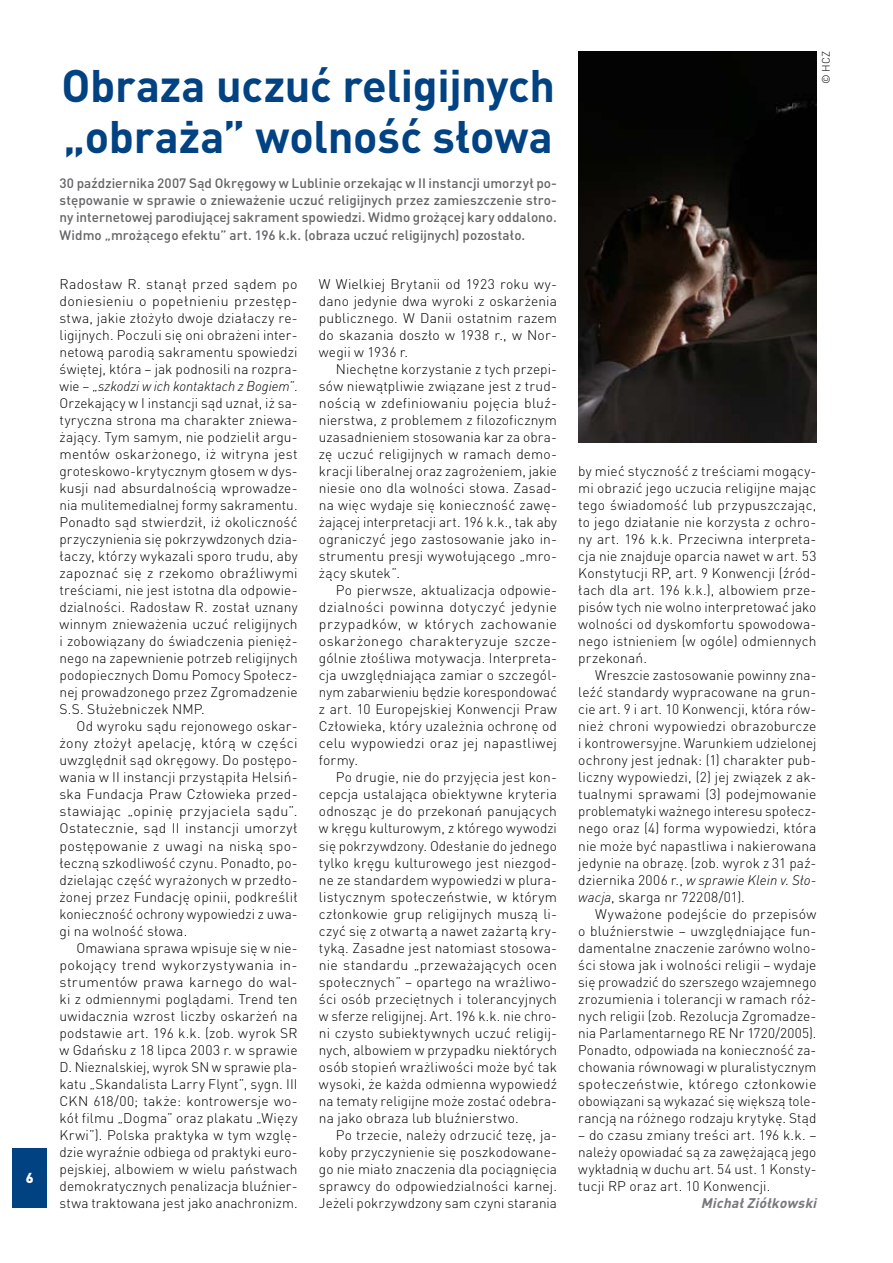
<style>
.page{position:relative;width:893px;height:1263px;background:#fff}
.page>*{position:absolute;margin:0;border:0;box-sizing:border-box;transform-origin:0 0}
.t1{font:700 45px/51px "DIN Festival";letter-spacing:-.005em;color:#004282}
.t2{font:300 13.8px/17px "DIN Festival";letter-spacing:.01em;color:#000;text-align:justify}
.t3{font:italic 700 13.8px "DIN Festival";color:#76787b}
.t4{font:500 13.5px/17.4px "DIN Festival";letter-spacing:.005em;color:#636466;text-align:justify}
.t5{font:300 10.8px "DIN Festival";color:#000}
.s1{font-style:italic}
</style>
<div class="page">
<img style="left:578px;top:51px;width:238px;height:391px">
<div style="left:13px;top:1148px;width:34px;height:60px;background:#004282"></div>
<h1 class="t1" style="left:61px;top:58px;width:495px">Obraza uczuć religijnych „obraża” wolność słowa</h1>
<p class="t4" style="left:60px;top:173px;width:499px">30 października 2007 Sąd Okręgowy w Lublinie orzekając w II instancji umorzył po&shy;stępowanie w sprawie o znieważenie uczuć religijnych przez zamieszczenie stro&shy;ny internetowej parodiującej sakrament spowiedzi. Widmo grożącej kary oddalono.<br>Widmo „mrożącego efektu” art. 196 k.k. (obraza uczuć religijnych) pozostało.</p>
<p class="t2" style="left:60px;top:276px;width:240px">Radosław R. stanął przed sądem po doniesieniu o popełnieniu przestęp&shy;stwa, jakie złożyło dwoje działaczy re&shy;ligijnych. Poczuli się oni obrażeni inter&shy;netową parodią sakramentu spowiedzi świętej, która – jak podnosili na rozpra&shy;wie – „<span class="s1">szkodzi w ich kontaktach z Bogiem”</span>.<br>Orzekający w I instancji sąd uznał, iż sa&shy;tyryczna strona ma charakter zniewa&shy;żający. Tym samym, nie podzielił argu&shy;mentów oskarżonego, iż witryna jest groteskowo-krytycznym głosem w dys&shy;kusji nad absurdalnością wprowadze&shy;nia mulitemedialnej formy sakramentu.<br>Ponadto sąd stwierdził, iż okoliczność przyczynienia się pokrzywdzonych dzia&shy;łaczy, którzy wykazali sporo trudu, aby zapoznać się z rzekomo obraźliwymi treściami, nie jest istotna dla odpowie&shy;dzialności. Radosław R. został uznany winnym znieważenia uczuć religijnych i zobowiązany do świadczenia pienięż&shy;nego na zapewnienie potrzeb religijnych podopiecznych Domu Pomocy Społecz&shy;nej prowadzonego przez Zgromadzenie S.S. Służebniczek NMP.</p>
<p class="t2" style="left:60px;top:718px;width:240px;text-indent:17px">Od wyroku sądu rejonowego oskar&shy;żony złożył apelację, którą w części uwzględnił sąd okręgowy. Do postępo&shy;wania w II instancji przystąpiła Helsiń&shy;ska Fundacja Praw Człowieka przed&shy;stawiając „opinię przyjaciela sądu”.<br>Ostatecznie, sąd II instancji umorzył postępowanie z uwagi na niską spo&shy;łeczną szkodliwość czynu. Ponadto, po&shy;dzielając część wyrażonych w przedło&shy;żonej przez Fundację opinii, podkreślił konieczność ochrony wypowiedzi z uwa&shy;gi na wolność słowa.</p>
<p class="t2" style="left:60px;top:939px;width:240px;text-indent:17px">Omawiana sprawa wpisuje się w nie&shy;pokojący trend wykorzystywania in&shy;strumentów prawa karnego do wal&shy;ki z odmiennymi poglądami. Trend ten uwidacznia wzrost liczby oskarżeń na podstawie art. 196 k.k. (zob. wyrok SR w Gdańsku z 18 lipca 2003 r. w sprawie D. Nieznalskiej, wyrok SN w sprawie pla&shy;katu „Skandalista Larry Flynt”, sygn. III CKN 618/00; także: kontrowersje wo&shy;kół filmu „Dogma” oraz plakatu „Więzy Krwi”). Polska praktyka w tym wzglę&shy;dzie wyraźnie odbiega od praktyki euro&shy;pejskiej, albowiem w wielu państwach demokratycznych penalizacja bluźnier&shy;stwa traktowana jest jako anachronizm.</p>
<p class="t2" style="left:319px;top:276px;width:240px">W Wielkiej Brytanii od 1923 roku wy&shy;dano jedynie dwa wyroki z oskarżenia publicznego. W Danii ostatnim razem do skazania doszło w 1938 r., w Nor&shy;wegii w 1936 r.</p>
<p class="t2" style="left:319px;top:361px;width:240px;text-indent:17px">Niechętne korzystanie z tych przepi&shy;sów niewątpliwie związane jest z trud&shy;nością w zdefiniowaniu pojęcia bluź&shy;nierstwa, z problemem z filozoficznym uzasadnieniem stosowania kar za obra&shy;zę uczuć religijnych w ramach demo&shy;kracji liberalnej oraz zagrożeniem, jakie niesie ono dla wolności słowa. Zasad&shy;na więc wydaje się konieczność zawę&shy;żającej interpretacji art. 196 k.k., tak aby ograniczyć jego zastosowanie jako in&shy;strumentu presji wywołującego „mro&shy;żący skutek”.</p>
<p class="t2" style="left:319px;top:582px;width:240px;text-indent:17px">Po pierwsze, aktualizacja odpowie&shy;dzialności powinna dotyczyć jedynie przypadków, w których zachowanie oskarżonego charakteryzuje szcze&shy;gólnie złośliwa motywacja. Interpreta&shy;cja uwzględniająca zamiar o szczegól&shy;nym zabarwieniu będzie korespondować z art. 10 Europejskiej Konwencji Praw Człowieka, który uzależnia ochronę od celu wypowiedzi oraz jej napastliwej formy.</p>
<p class="t2" style="left:319px;top:769px;width:240px;text-indent:17px">Po drugie, nie do przyjęcia jest kon&shy;cepcja ustalająca obiektywne kryteria odnosząc je do przekonań panujących w kręgu kulturowym, z którego wywodzi się pokrzywdzony. Odesłanie do jednego tylko kręgu kulturowego jest niezgod&shy;ne ze standardem wypowiedzi w plura&shy;listycznym społeczeństwie, w którym członkowie grup religijnych muszą li&shy;czyć się z otwartą a nawet zażartą kry&shy;tyką. Zasadne jest natomiast stosowa&shy;nie standardu „przeważających ocen społecznych” – opartego na wrażliwo&shy;ści osób przeciętnych i tolerancyjnych w sferze religijnej. Art. 196 k.k. nie chro&shy;ni czysto subiektywnych uczuć religij&shy;nych, albowiem w przypadku niektórych osób stopień wrażliwości może być tak wysoki, że każda odmienna wypowiedź na tematy religijne może zostać odebra&shy;na jako obraza lub bluźnierstwo.</p>
<p class="t2" style="left:319px;top:1126px;width:240px;text-indent:17px">Po trzecie, należy odrzucić tezę, ja&shy;koby przyczynienie się poszkodowane&shy;go nie miało znaczenia dla pociągnięcia sprawcy do odpowiedzialności karnej.<br>Jeżeli pokrzywdzony sam czyni starania</p>
<p class="t5" style="left:819px;top:84px;width:35px;rotate:-90deg">© HCZ</p>
<p class="t2" style="left:578px;top:463px;width:240px">by mieć styczność z treściami mogący&shy;mi obrazić jego uczucia religijne mając tego świadomość lub przypuszczając, to jego działanie nie korzysta z ochro&shy;ny art. 196 k.k. Przeciwna interpreta&shy;cja nie znajduje oparcia nawet w art. 53<br>Konstytucji RP, art. 9 Konwencji (źród&shy;łach dla art. 196 k.k.), albowiem prze&shy;pisów tych nie wolno interpretować jako wolności od dyskomfortu spowodowa&shy;nego istnieniem (w ogóle) odmiennych przekonań.</p>
<p class="t2" style="left:578px;top:667px;width:240px;text-indent:17px">Wreszcie zastosowanie powinny zna&shy;leźć standardy wypracowane na grun&shy;cie art. 9 i art. 10 Konwencji, która rów&shy;nież chroni wypowiedzi obrazoburcze i kontrowersyjne. Warunkiem udzielonej ochrony jest jednak: (1) charakter pub&shy;liczny wypowiedzi, (2) jej związek z ak&shy;tualnymi sprawami (3) podejmowanie problematyki ważnego interesu społecz&shy;nego oraz (4) forma wypowiedzi, która nie może być napastliwa i nakierowana jedynie na obrazę. (zob. wyrok z 31 paź&shy;dziernika 2006 r., <span class="s1">w sprawie Klein v. Sło&shy;wacja</span>, skarga nr 72208/01).</p>
<p class="t2" style="left:578px;top:905px;width:240px;text-indent:17px">Wyważone podejście do przepisów o bluźnierstwie – uwzględniające fun&shy;damentalne znaczenie zarówno wolno&shy;ści słowa jak i wolności religii – wydaje się prowadzić do szerszego wzajemnego zrozumienia i tolerancji w ramach róż&shy;nych religii (zob. Rezolucja Zgromadze&shy;nia Parlamentarnego RE Nr 1720/2005).<br>Ponadto, odpowiada na konieczność za&shy;chowania równowagi w pluralistycznym społeczeństwie, którego członkowie obowiązani są wykazać się większą tole&shy;rancją na różnego rodzaju krytykę. Stąd</p>
<p class="t2" style="left:578px;top:1126px;width:240px">– do czasu zmiany treści art. 196 k.k. – należy opowiadać są za zawężającą jego wykładnią w duchu art. 54 ust. 1 Konsty&shy;tucji RP oraz art. 10 Konwencji.</p>
<p class="t3" style="left:701px;top:1194px;width:121px">MichałZiółkowski</p>
</div>
